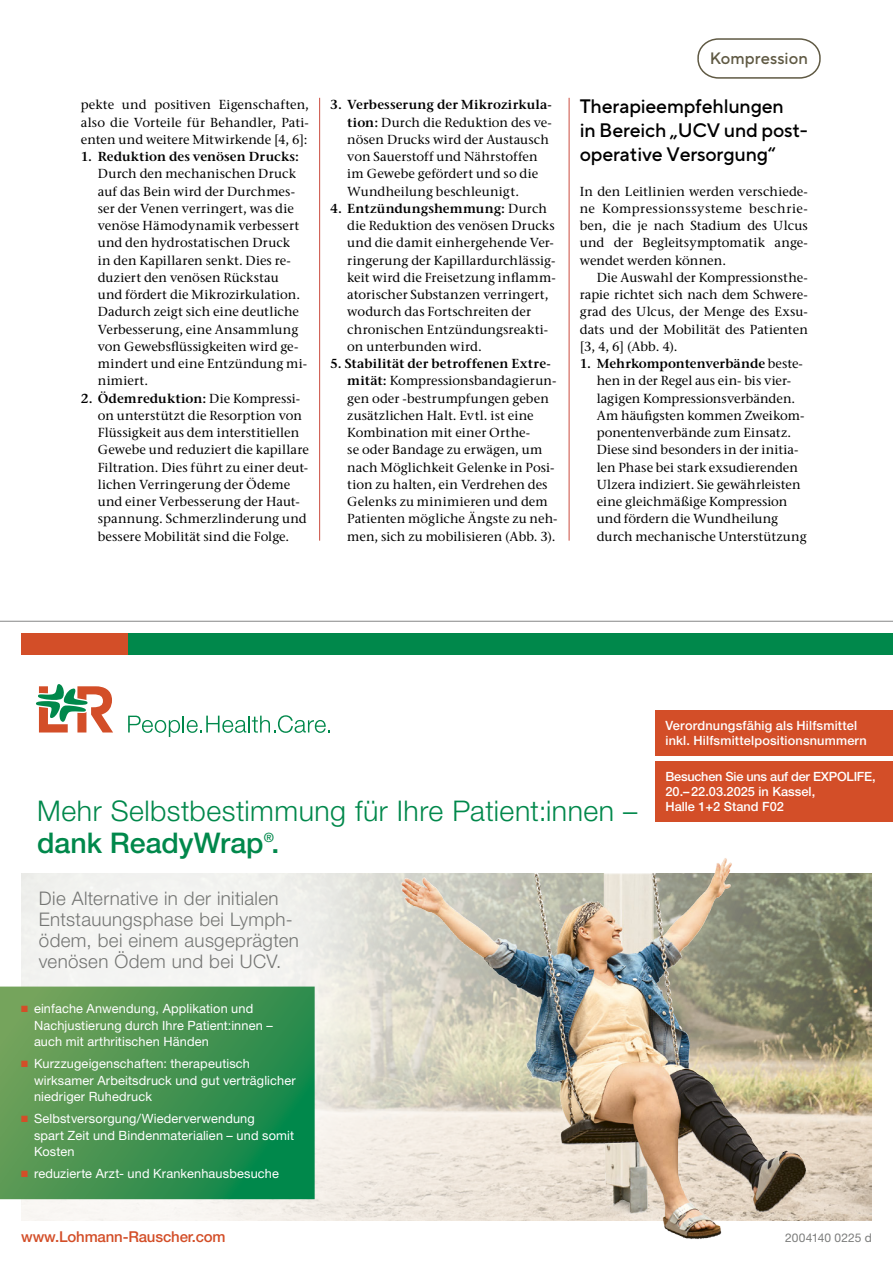
<style>
.page{position:relative;width:893px;height:1263px;background:#fff}
.page>*{position:absolute;margin:0;border:0;box-sizing:border-box;transform-origin:0 0}
.t1{font:300 28.5px/31.5px "Helvetica Neue LT Pro";letter-spacing:.015em;color:#00884b}
.ZÜ_groß_3-stöckig{font:500 19.5px/24px "TT Norms Pro";letter-spacing:-.01em;color:#000}
.t2{font:300 18.75px/21px "Helvetica Neue LT Pro";letter-spacing:.02em;color:#7b7c7b}
.t3{font:500 16.5px "TT Norms Pro";letter-spacing:.005em;color:#5f5943}
.t4{font:500 15px "Helvetica Neue LT Pro";letter-spacing:-.01em;color:#d34e28}
.Aufzählungen{font:500 13.05px/17.2px "Stone Ser ITC Std";letter-spacing:.01em;color:#000}
.Lauftext_ohne_Einzug{font:500 13.05px/17.2px "Stone Ser ITC Std";letter-spacing:.005em;color:#000;text-align:justify}
.Lauftext{font:500 13.05px/17.2px "Stone Ser ITC Std";letter-spacing:.005em;color:#000;text-align:justify}
.t5{font:12.75px/16.5px "Helvetica Neue LT Pro";letter-spacing:.01em;color:#fff}
.t6{font:500 12.75px/15px "Helvetica Neue LT Pro";letter-spacing:-.01em;color:#fff}
.t7{font:500 12.75px/15px "Helvetica Neue LT Pro";letter-spacing:.01em;color:#fff}
.t8{font:12px "Helvetica Neue LT Pro";letter-spacing:.005em;color:#7b7c7b}
.s1{font-weight:600}
.s2{font-weight:500}
.s3{color:#d34e28}
</style>
<div class="page">
<svg style="left:697px;top:38px;width:124px;height:41px"></svg>
<hr style="left:319px;top:98px;width:1px;height:443px;background:#cb4d40">
<hr style="left:569px;top:98px;width:1px;height:443px;background:#cb4d40">
<hr style="left:0;top:621px;width:893px;height:1px;background:#868787">
<img style="left:387px;top:874px;width:485px;height:346px">
<svg style="left:0;top:873px;width:387px;height:348px;fill:#f3f2ef"></svg>
<svg style="left:0;top:986px;width:315px;height:213px;background:#429352"></svg>
<div style="left:128px;top:634px;width:638px;height:21px;background:#00884b"></div>
<div style="left:21px;top:634px;width:107px;height:21px;background:#d34e28"></div>
<svg style="left:36px;top:684px;width:77px;height:48px"></svg>
<svg style="left:128px;top:715px;width:202px;height:22px"></svg>
<div style="left:595px;top:634px;width:298px;height:21px;background:#00884b"></div>
<div style="left:655px;top:710px;width:238px;height:46px;background:#d34e28"></div>
<img style="left:390px;top:858px;width:448px;height:381px">
<div style="left:655px;top:761px;width:238px;height:60px;background:#d34e28"></div>
<p class="Lauftext_ohne_Einzug" style="left:81px;top:96px;width:230px">pekte und positiven Eigenschaften, also die Vorteile für Behandler, Pati&shy;enten und weitere Mitwirkende [4, 6]:</p>
<p class="Aufzählungen" style="left:98px;top:148px;width:211px;text-indent:-17px"><span class="s1">1. Reduktion des venösen Drucks:<br></span>Durch den mechanischen Druck auf das Bein wird der Durchmes&shy;ser der Venen verringert, was die venöse Hämodynamik verbessert und den hydrostatischen Druck<br>in den Kapillaren senkt. Dies re&shy;duziert den venösen Rückstau<br>und fördert die Mikrozirkulation.<br>Dadurch zeigt sich eine deutliche<br>Verbesserung, eine Ansammlung von Gewebsflüssigkeiten wird ge&shy;mindert und eine Entzündung mi&shy;nimiert.</p>
<p class="Aufzählungen" style="left:98px;top:389px;width:213px;text-indent:-17px"><span class="s1">2. Ödemreduktion:</span> Die Kompressi&shy;on unterstützt die Resorption von Flüssigkeit aus dem interstitiellen Gewebe und reduziert die kapillare Filtration. Dies führt zu einer deut&shy;lichen Verringerung der Ödeme und einer Verbesserung der Haut&shy;spannung. Schmerzlinderung und bessere Mobilität sind die Folge.</p>
<p class="Aufzählungen" style="left:347px;top:96px;width:206px;text-indent:-17px"><span class="s1">3. Verbesserung der Mikrozirkula&shy;tion:</span> Durch die Reduktion des ve&shy;nösen Drucks wird der Austausch von Sauerstoff und Nährstoffen im Gewebe gefördert und so die<br>Wundheilung beschleunigt.</p>
<p class="Aufzählungen" style="left:347px;top:200px;width:210px;text-indent:-17px"><span class="s1">4. Entzündungshemmung:</span> Durch die Reduktion des venösen Drucks und die damit einhergehende Ver&shy;ringerung der Kapillardurchlässig&shy;keit wird die Freisetzung inflamm&shy;atorischer Substanzen verringert, wodurch das Fortschreiten der chronischen Entzündungsreakti&shy;on unterbunden wird.</p>
<p class="Aufzählungen" style="left:347px;top:355px;width:212px;text-indent:-17px"><span class="s1">5. Stabilität der betroffenen Extre&shy;mität:</span> Kompressionsbandagierun&shy;gen oder -bestrumpfungen geben zusätzlichen Halt. Evtl. ist eine Kombination mit einer Orthe-<br>se oder Bandage zu erwägen, um nach Möglichkeit Gelenke in Posi&shy;tion zu halten, ein Verdrehen des Gelenks zu minimieren und dem Patienten mögliche Ängste zu neh&shy;men, sich zu mobilisieren (Abb. 3).</p>
<p class="t3" style="left:710px;top:47px;width:100px">Kompression</p>
<p class="ZÜ_groß_3-stöckig" style="left:580px;top:93px;width:230px">Therapieempfehlungen<br>in Bereich „UCV und post&shy;operative Versorgung“</p>
<p class="Lauftext_ohne_Einzug" style="left:580px;top:182px;width:230px">In den Leitlinien werden verschiede&shy;ne Kompressionssysteme beschrie&shy;ben, die je nach Stadium des Ulcus und der Begleitsymptomatik ange&shy;wendet werden können.</p>
<p class="Lauftext" style="left:580px;top:269px;width:230px;text-indent:17px">Die Auswahl der Kompressionsthe&shy;rapie richtet sich nach dem Schwere&shy;grad des Ulcus, der Menge des Exsu&shy;dats und der Mobilität des Patienten [3, 4, 6] (Abb. 4).</p>
<p class="Aufzählungen" style="left:597px;top:355px;width:211px;text-indent:-17px"><span class="s1">1. Mehrkompontenverbände</span> beste&shy;hen in der Regel aus ein- bis vier&shy;lagigen Kompressionsverbänden.<br>Am häufigsten kommen Zweikom&shy;ponentenverbände zum Einsatz.<br>Diese sind besonders in der initia&shy;len Phase bei stark exsudierenden Ulzera indiziert. Sie gewährleisten eine gleichmäßige Kompression und fördern die Wundheilung durch mechanische Unterstützung</p>
<h1 class="t1" style="left:37px;top:795px;width:602px">Mehr Selbstbestimmung für Ihre Patient:innen – <span class="s2">dank ReadyWrap</span><sup>®</sup><span class="s2">.</span></h1>
<h3 class="t2" style="left:39px;top:887px;width:262px">Die Alternative in der initialen<br>Entstauungsphase bei Lymph&shy;ödem, bei einem ausgeprägten venösen Ödem und bei UCV.</h3>
<p class="t5" style="left:34px;top:1000px;width:240px;text-indent:-13px"><span class="s3">■</span> einfache Anwendung, Applikation und<br>Nachjustierung durch Ihre Patient:innen – auch mit arthritischen Händen</p>
<p class="t5" style="left:34px;top:1055px;width:263px;text-indent:-13px"><span class="s3">■</span> Kurzzugeigenschaften: therapeutisch wirksamer Arbeitsdruck und gut verträglicher niedriger Ruhedruck</p>
<p class="t5" style="left:34px;top:1110px;width:262px;text-indent:-13px"><span class="s3">■</span> Selbstversorgung/Wiederverwendung<br>spart Zeit und Bindenmaterialien – und somit<br>Kosten</p>
<p class="t5" style="left:21px;top:1165px;width:259px"><span class="s3">■</span> reduzierte Arzt- und Krankenhausbesuche</p>
<p class="t7" style="left:665px;top:718px;width:203px">Verordnungsfähig als Hilfsmittel inkl. Hilfsmittelpositionsnummern</p>
<p class="t6" style="left:665px;top:769px;width:212px">Besuchen Sie uns auf der EXPOLIFE,<br>20.–22.03.2025 in Kassel,<br>Halle 1+2 Stand F02</p>
<p class="t4" style="left:21px;top:1227px;width:206px">www.Lohmann-Rauscher.com</p>
<p class="t8" style="left:785px;top:1230px;width:88px">2004140 0225 d</p>
</div>
